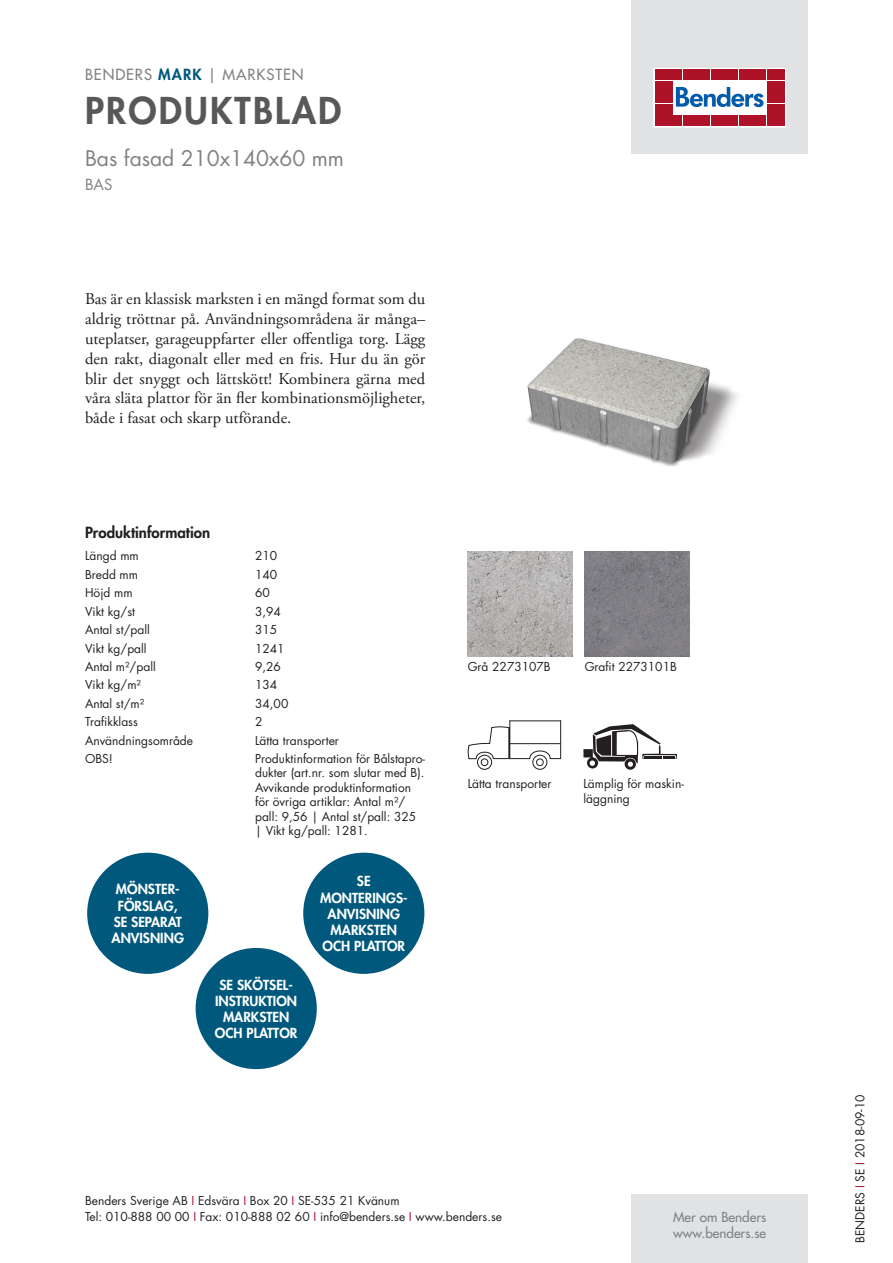
<style>
.page{position:relative;width:893px;height:1263px;background:#fff}
.page>*{position:absolute;margin:0;border:0;box-sizing:border-box;transform-origin:0 0}
.t1{font:800 36px "Futura Std";letter-spacing:.06em;color:#57585a}
.t2{font:21px "Futura Std";color:#808285}
.t3{font:16.5px/19.8px "Adobe Garamond Pro";color:#231f20;text-align:justify}
.t4{font:500 15px "Futura Std";letter-spacing:.06em;color:#808285}
.t5{font:800 15px "Futura Std";color:#231f20}
.t6{font:15px "Futura Std";color:#808285}
.t7{font:800 13.5px/16.2px "Futura Std";color:#fff;text-align:center}
.t8{font:500 13.5px/16.2px "Futura Std";color:#808285}
.t9{font:12px/14.4px "Futura Std";color:#231f20}
.s1{font-weight:800;color:#00597d}
.s2{color:#ae1229}
</style>
<div class="page">
<div style="left:631px;top:0;width:177px;height:153px;background:#e1e2e4"></div>
<div style="left:631px;top:1195px;width:177px;height:68px;background:#e1e2e4"></div>
<svg style="left:656px;top:70px;width:128px;height:55px;background:#ebc6cb"></svg>
<div style="left:654px;top:68px;width:132px;height:59px;border:1px solid #fff"></div>
<div style="left:655px;top:70px;width:8px;height:10px;background:#ae1229"></div>
<div style="left:664px;top:70px;width:8px;height:10px;background:#ae1229"></div>
<div style="left:655px;top:81px;width:8px;height:10px;background:#ae1229"></div>
<div style="left:664px;top:81px;width:8px;height:10px;background:#ae1229"></div>
<div style="left:655px;top:93px;width:8px;height:10px;background:#ae1229"></div>
<div style="left:664px;top:93px;width:8px;height:10px;background:#ae1229"></div>
<div style="left:655px;top:104px;width:8px;height:11px;background:#ae1229"></div>
<div style="left:664px;top:104px;width:8px;height:11px;background:#ae1229"></div>
<div style="left:655px;top:116px;width:8px;height:10px;background:#ae1229"></div>
<div style="left:664px;top:116px;width:8px;height:10px;background:#ae1229"></div>
<div style="left:674px;top:70px;width:8px;height:10px;background:#ae1229"></div>
<div style="left:683px;top:70px;width:8px;height:10px;background:#ae1229"></div>
<div style="left:692px;top:70px;width:8px;height:10px;background:#ae1229"></div>
<div style="left:702px;top:70px;width:8px;height:10px;background:#ae1229"></div>
<div style="left:711px;top:70px;width:8px;height:10px;background:#ae1229"></div>
<div style="left:720px;top:70px;width:8px;height:10px;background:#ae1229"></div>
<div style="left:730px;top:70px;width:8px;height:10px;background:#ae1229"></div>
<div style="left:739px;top:70px;width:8px;height:10px;background:#ae1229"></div>
<div style="left:748px;top:70px;width:8px;height:10px;background:#ae1229"></div>
<div style="left:758px;top:70px;width:8px;height:10px;background:#ae1229"></div>
<div style="left:674px;top:116px;width:8px;height:10px;background:#ae1229"></div>
<div style="left:683px;top:116px;width:8px;height:10px;background:#ae1229"></div>
<div style="left:692px;top:116px;width:8px;height:10px;background:#ae1229"></div>
<div style="left:702px;top:116px;width:8px;height:10px;background:#ae1229"></div>
<div style="left:711px;top:116px;width:8px;height:10px;background:#ae1229"></div>
<div style="left:720px;top:116px;width:8px;height:10px;background:#ae1229"></div>
<div style="left:730px;top:116px;width:8px;height:10px;background:#ae1229"></div>
<div style="left:739px;top:116px;width:8px;height:10px;background:#ae1229"></div>
<div style="left:748px;top:116px;width:8px;height:10px;background:#ae1229"></div>
<div style="left:758px;top:116px;width:8px;height:10px;background:#ae1229"></div>
<div style="left:767px;top:70px;width:8px;height:10px;background:#ae1229"></div>
<div style="left:776px;top:70px;width:8px;height:10px;background:#ae1229"></div>
<div style="left:767px;top:81px;width:8px;height:10px;background:#ae1229"></div>
<div style="left:776px;top:81px;width:8px;height:10px;background:#ae1229"></div>
<div style="left:767px;top:93px;width:8px;height:10px;background:#ae1229"></div>
<div style="left:776px;top:93px;width:8px;height:10px;background:#ae1229"></div>
<div style="left:767px;top:104px;width:8px;height:11px;background:#ae1229"></div>
<div style="left:776px;top:104px;width:8px;height:11px;background:#ae1229"></div>
<div style="left:767px;top:116px;width:8px;height:10px;background:#ae1229"></div>
<div style="left:776px;top:116px;width:8px;height:10px;background:#ae1229"></div>
<svg style="left:676px;top:87px;width:87px;height:20px;background:#8ab3d7"></svg>
<div style="left:303px;top:853px;width:121px;height:121px;background:#00597d;border-radius:50%"></div>
<div style="left:87px;top:853px;width:121px;height:121px;background:#00597d;border-radius:50%"></div>
<div style="left:196px;top:948px;width:121px;height:121px;background:#00597d;border-radius:50%"></div>
<img style="left:527px;top:338px;width:211px;height:129px">
<img style="left:468px;top:552px;width:105px;height:105px">
<img style="left:585px;top:552px;width:105px;height:105px">
<div style="left:477px;top:755px;width:15px;height:15px;border:1px solid #231f20;border-radius:50%"></div>
<div style="left:532px;top:755px;width:15px;height:15px;border:1px solid #231f20;border-radius:50%"></div>
<svg style="left:468px;top:720px;width:93px;height:46px"></svg>
<svg style="left:625px;top:758px;width:11px;height:12px"></svg>
<svg style="left:583px;top:724px;width:94px;height:44px"></svg>
<p class="t4" style="left:85px;top:65px;width:220px">BENDERS <span class="s1">MARK</span> | MARKSTEN</p>
<h1 class="t1" style="left:85px;top:87px;width:258px">PRODUKTBLAD</h1>
<h2 class="t2" style="left:85px;top:144px;width:260px">Bas fasad 210x140x60 mm</h2>
<p class="t6" style="left:85px;top:175px;width:29px">BAS</p>
<p class="t3" style="left:85px;top:290px;width:342px">Bas är en klassisk marksten i en mängd format som du aldrig tröttnar på. Användningsområdena är många– uteplatser, garageuppfarter eller offentliga torg. Lägg den rakt, diagonalt eller med en fris. Hur du än gör blir det snyggt och lättskött! Kombinera gärna med våra släta plattor för än fler kombinationsmöjligheter, både i fasat och skarp utförande.</p>
<p class="t5" style="left:85px;top:522px;width:127px">Produktinformation</p>
<p class="t9" style="left:85px;top:549px;width:55px">Längd mm</p>
<p class="t9" style="left:255px;top:549px;width:24px">210</p>
<p class="t9" style="left:85px;top:567px;width:55px">Bredd mm</p>
<p class="t9" style="left:255px;top:567px;width:24px">140</p>
<p class="t9" style="left:85px;top:586px;width:49px">Höjd mm</p>
<p class="t9" style="left:255px;top:586px;width:16px">60</p>
<p class="t9" style="left:85px;top:604px;width:51px">Vikt kg/st</p>
<p class="t9" style="left:255px;top:604px;width:27px">3,94</p>
<p class="t9" style="left:85px;top:623px;width:66px">Antal st/pall</p>
<p class="t9" style="left:255px;top:623px;width:24px">315</p>
<p class="t9" style="left:85px;top:641px;width:63px">Vikt kg/pall</p>
<p class="t9" style="left:255px;top:641px;width:31px">1241</p>
<p class="t9" style="left:85px;top:659px;width:72px">Antal m²/pall</p>
<p class="t9" style="left:255px;top:659px;width:27px">9,26</p>
<p class="t9" style="left:85px;top:678px;width:57px">Vikt kg/m²</p>
<p class="t9" style="left:255px;top:678px;width:24px">134</p>
<p class="t9" style="left:85px;top:696px;width:61px">Antal st/m²</p>
<p class="t9" style="left:255px;top:696px;width:35px">34,00</p>
<p class="t9" style="left:85px;top:715px;width:54px">Trafikklass</p>
<p class="t9" style="left:255px;top:715px;width:9px">2</p>
<p class="t9" style="left:85px;top:733px;width:110px">Användningsområde</p>
<p class="t9" style="left:255px;top:733px;width:85px">Lätta transporter</p>
<p class="t9" style="left:85px;top:751px;width:29px">OBS!</p>
<p class="t9" style="left:255px;top:751px;width:171px">Produktinformation för Bålstapro&shy;dukter (art.nr. som slutar med B).<br>Avvikande produktinformation för övriga artiklar: Antal m²/ pall: 9,56 | Antal st/pall: 325 | Vikt kg/pall: 1281.</p>
<p class="t7" style="left:320px;top:873px;width:89px">SE<br>MONTERINGS-<br>ANVISNING<br>MARKSTEN<br>OCH PLATTOR</p>
<p class="t7" style="left:112px;top:881px;width:74px">MÖNSTER-<br>FÖRSLAG,<br>SE SEPARAT<br>ANVISNING</p>
<p class="t7" style="left:215px;top:976px;width:84px">SE SKÖTSEL-<br>INSTRUKTION<br>MARKSTEN<br>OCH PLATTOR</p>
<p class="t9" style="left:468px;top:660px;width:85px">Grå 2273107B</p>
<p class="t9" style="left:585px;top:660px;width:94px">Grafit 2273101B</p>
<p class="t9" style="left:468px;top:777px;width:85px">Lätta transporter</p>
<p class="t9" style="left:583px;top:777px;width:102px">Lämplig för maskin&shy;läggning</p>
<p class="t9" style="left:85px;top:1192px;width:418px;line-height:16.5px">Benders Sverige AB <span class="s2">I</span> Edsvära <span class="s2">I</span> Box 20 <span class="s2">I</span> SE-535 21 Kvänum<br>Tel: 010-888 00 00 <span class="s2">I</span> Fax: 010-888 02 60 <span class="s2">I</span> info@benders.se <span class="s2">I</span> www.benders.se</p>
<p class="t8" style="left:673px;top:1209px;width:95px">Mer om Benders www.benders.se</p>
<p class="t9" style="left:853px;top:1243px;width:150px;rotate:-90deg">BENDERS <span class="s2">I</span> SE <span class="s2">I</span> 2018-09-10</p>
</div>
